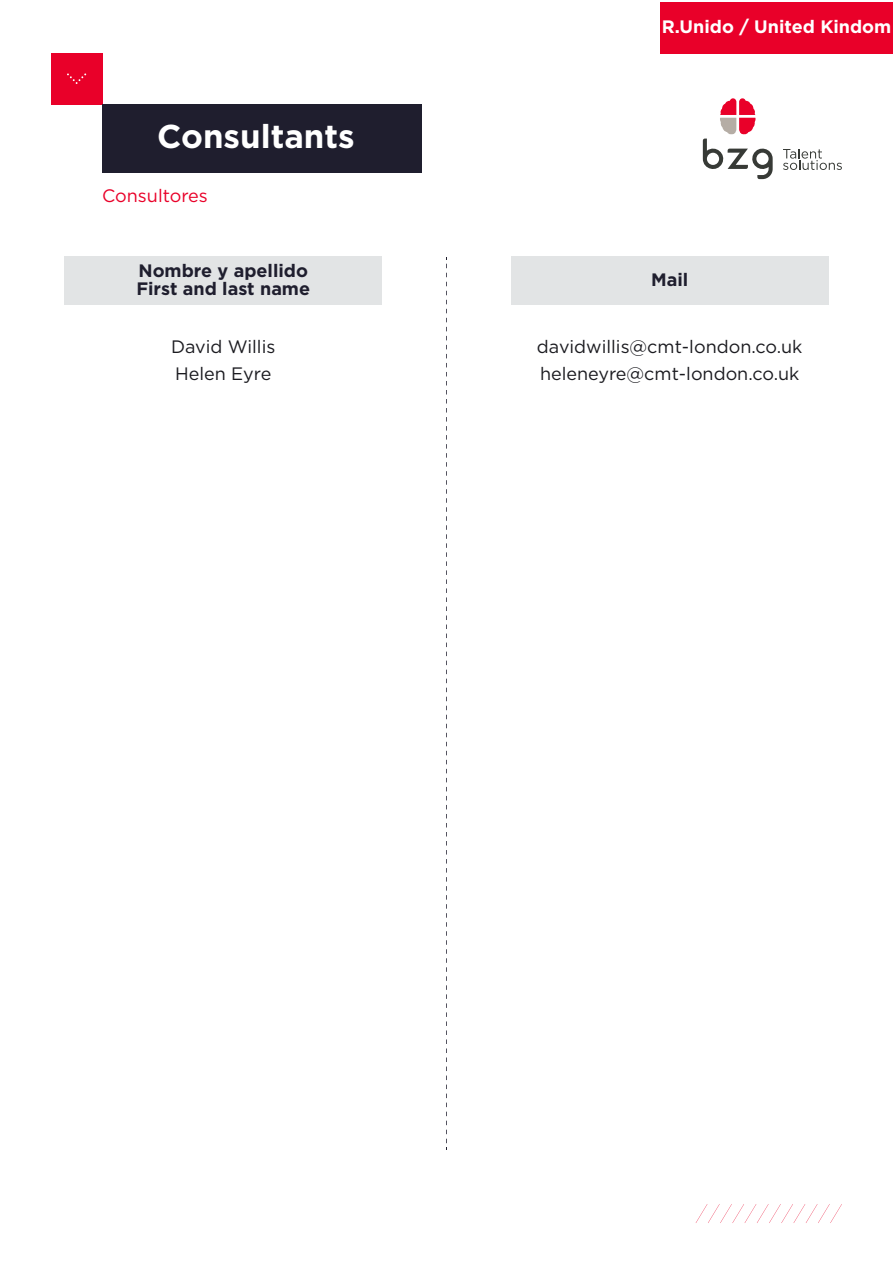
<style>
.page{position:relative;width:893px;height:1263px;background:#fff}
.page>*{position:absolute;margin:0;border:0;box-sizing:border-box;transform-origin:0 0}
.t1{font:700 33px "Gotham";color:#fff}
.t2{font:18px/27px "Gotham";color:#1b1b20}
.t3{font:700 18px/18px "Gotham";color:#1f1e2e}
.t4{font:700 18px "Gotham";color:#fff}
.t5{font:18px "Gotham";color:#e90029}
</style>
<div class="page">
<svg style="left:696px;top:1204px;width:146px;height:19px"></svg>
<svg style="left:446px;top:257px;width:1px;height:893px"></svg>
<div style="left:64px;top:257px;width:318px;height:48px;background:#e2e4e5"></div>
<div style="left:511px;top:257px;width:318px;height:48px;background:#e2e4e5"></div>
<div style="left:51px;top:53px;width:51px;height:51px;background:#e90029"></div>
<svg style="left:67px;top:73px;width:19px;height:11px"></svg>
<div style="left:660px;top:2px;width:233px;height:51px;background:#e90029"></div>
<div style="left:102px;top:104px;width:320px;height:69px;background:#1f1e2e"></div>
<svg style="left:703px;top:98px;width:70px;height:81px"></svg>
<svg style="left:783px;top:149px;width:59px;height:21px"></svg>
<h1 class="t1" style="left:157px;top:114px;width:199px">Consultants</h1>
<p class="t5" style="left:102px;top:184px;width:107px">Consultores</p>
<p class="t4" style="left:662px;top:14px;width:231px">R.Unido / United Kindom</p>
<p class="t3" style="left:136px;top:261px;width:175px">Nombre y apellido<br>First and last name</p>
<p class="t3" style="left:651px;top:270px;width:39px">Mail</p>
<p class="t2" style="left:171px;top:333px;width:106px">David Willis<br>Helen Eyre</p>
<p class="t2" style="left:537px;top:333px;width:267px">davidwillis@cmt-london.co.uk heleneyre@cmt-london.co.uk</p>
</div>
